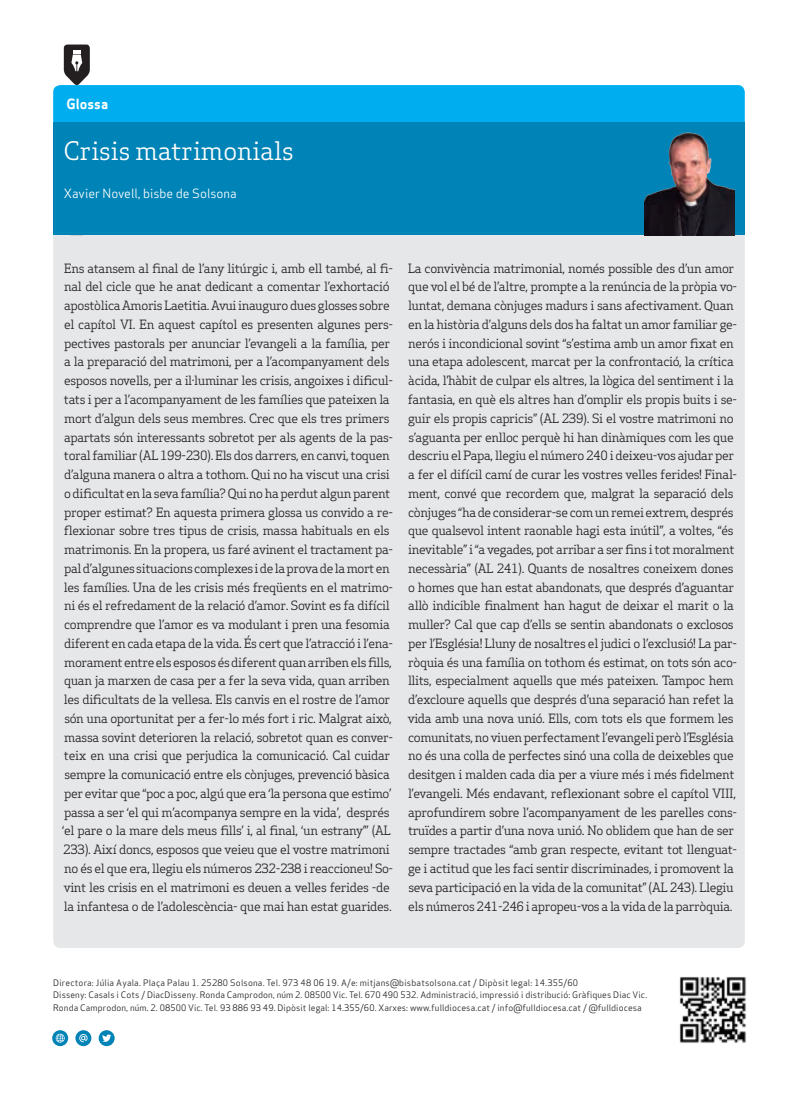
<style>
.page{position:relative;width:798px;height:1099px;background:#fff}
.page>*{position:absolute;margin:0;border:0;box-sizing:border-box;transform-origin:0 0}
.Subtitol_Secció{font:25px "Apex Serif";color:#fff}
.Titular_Secció_Petit{font:13.75px "Apex Sans Bold T";color:#fff}
.Text_General{font:12.5px/18.8px "Apex Serif";letter-spacing:-.03em;color:#231f20}
.Titulars{font:12.5px "Apex Sans Book T";color:#fff}
.Titulars-2{font:8.75px/12.5px "Apex Sans Book T";letter-spacing:.01em;color:#231f20}
</style>
<div class="page">
<img style="left:679px;top:977px;width:67px;height:66px">
<svg style="left:52px;top:1030px;width:16px;height:16px"></svg>
<svg style="left:56px;top:1033px;width:9px;height:9px"></svg>
<svg style="left:75px;top:1030px;width:16px;height:16px"></svg>
<svg style="left:79px;top:1033px;width:9px;height:9px"></svg>
<svg style="left:99px;top:1030px;width:16px;height:16px"></svg>
<svg style="left:102px;top:1034px;width:9px;height:8px"></svg>
<div style="left:53px;top:123px;width:691px;height:112px;background:#0083b6"></div>
<svg style="left:53px;top:45px;width:691px;height:78px"></svg>
<div style="left:53px;top:235px;width:691px;height:713px;background:#e6e7e9"></div>
<img style="left:644px;top:132px;width:89px;height:103px">
<p class="Titular_Secció_Petit" style="left:67px;top:95px;width:43px">Glossa</p>
<p class="Subtitol_Secció" style="left:64px;top:135px;width:231px">Crisis matrimonials</p>
<p class="Titulars" style="left:64px;top:185px;width:174px">Xavier Novell, bisbe de Solsona</p>
<p class="Text_General" style="left:62px;top:258px;width:332px">Ens atansem al final de l’any litúrgic i, amb ell també, al fi&shy;nal del cicle que he anat dedicant a comentar l’exhortació apostòlica Amoris Laetitia. Avui inauguro dues glosses sobre el capítol VI. En aquest capítol es presenten algunes pers&shy;pectives pastorals per anunciar l’evangeli a la família, per a la preparació del matrimoni, per a l’acompanyament dels esposos novells, per a il·luminar les crisis, angoixes i dificul&shy;tats i per a l’acompanyament de les famílies que pateixen la mort d’algun dels seus membres. Crec que els tres primers apartats són interessants sobretot per als agents de la pas&shy;toral familiar (AL 199-230). Els dos darrers, en canvi, toquen d’alguna manera o altra a tothom. Qui no ha viscut una crisi o dificultat en la seva família? Qui no ha perdut algun parent proper estimat? En aquesta primera glossa us convido a re&shy;flexionar sobre tres tipus de crisis, massa habituals en els matrimonis. En la propera, us faré avinent el tractament pa&shy;pal d’algunes situacions complexes i de la prova de la mort en les famílies. Una de les crisis més freqüents en el matrimo&shy;ni és el refredament de la relació d’amor. Sovint es fa difícil comprendre que l’amor es va modulant i pren una fesomia diferent en cada etapa de la vida. És cert que l’atracció i l’ena&shy;morament entre els esposos és diferent quan arriben els fills, quan ja marxen de casa per a fer la seva vida, quan arriben les dificultats de la vellesa. Els canvis en el rostre de l’amor són una oportunitat per a fer-lo més fort i ric. Malgrat això, massa sovint deterioren la relació, sobretot quan es conver&shy;teix en una crisi que perjudica la comunicació. Cal cuidar sempre la comunicació entre els cònjuges, prevenció bàsica per evitar que “poc a poc, algú que era ‘la persona que estimo’ passa a ser ‘el qui m’acompanya sempre en la vida’, després ‘el pare o la mare dels meus fills’ i, al final, ‘un estrany’” (AL 233). Així doncs, esposos que veieu que el vostre matrimoni no és el que era, llegiu els números 232-238 i reaccioneu! So&shy;vint les crisis en el matrimoni es deuen a velles ferides -de la infantesa o de l’adolescència- que mai han estat guarides.</p>
<p class="Text_General" style="left:407px;top:258px;width:331px">La convivència matrimonial, només possible des d’un amor que vol el bé de l’altre, prompte a la renúncia de la pròpia vo&shy;luntat, demana cònjuges madurs i sans afectivament. Quan en la història d’alguns dels dos ha faltat un amor familiar ge&shy;nerós i incondicional sovint “s’estima amb un amor fixat en una etapa adolescent, marcat per la confrontació, la crítica àcida, l’hàbit de culpar els altres, la lògica del sentiment i la fantasia, en què els altres han d’omplir els propis buits i se&shy;guir els propis capricis” (AL 239). Si el vostre matrimoni no s’aguanta per enlloc perquè hi han dinàmiques com les que descriu el Papa, llegiu el número 240 i deixeu-vos ajudar per a fer el difícil camí de curar les vostres velles ferides! Final&shy;ment, convé que recordem que, malgrat la separació dels cònjuges “ha de considerar-se com un remei extrem, després que qualsevol intent raonable hagi esta inútil”, a voltes, “és inevitable” i “a vegades, pot arribar a ser fins i tot moralment necessària” (AL 241). Quants de nosaltres coneixem dones o homes que han estat abandonats, que després d’aguantar allò indicible finalment han hagut de deixar el marit o la muller? Cal que cap d’ells se sentin abandonats o exclosos per l’Església! Lluny de nosaltres el judici o l’exclusió! La par&shy;ròquia és una família on tothom és estimat, on tots són aco&shy;llits, especialment aquells que més pateixen. Tampoc hem d’excloure aquells que després d’una separació han refet la vida amb una nova unió. Ells, com tots els que formem les comunitats, no viuen perfectament l’evangeli però l’Església no és una colla de perfectes sinó una colla de deixebles que desitgen i malden cada dia per a viure més i més fidelment l’evangeli. Més endavant, reflexionant sobre el capítol VIII, aprofundirem sobre l’acompanyament de les parelles cons&shy;truïdes a partir d’una nova unió. No oblidem que han de ser sempre tractades “amb gran respecte, evitant tot llenguat&shy;ge i actitud que les faci sentir discriminades, i promovent la seva participació en la vida de la comunitat” (AL 243). Llegiu els números 241-246 i apropeu-vos a la vida de la parròquia.</p>
<p class="Titulars-2" style="left:53px;top:976px;width:526px">Directora: Júlia Ayala. Plaça Palau 1. 25280 Solsona. Tel. 973 48 06 19. A/e: mitjans@bisbatsolsona.cat / Dipòsit legal: 14.355/60</p>
<p class="Titulars-2" style="left:53px;top:988px;width:595px">Disseny: Casals i Cots / DiacDisseny. Ronda Camprodon, núm 2. 08500 Vic. Tel. 670 490 532. Administració, impressió i distribució: Gràfiques Diac Vic.<br>Ronda Camprodon, núm. 2. 08500 Vic. Tel. 93 886 93 49. Dipòsit legal: 14.355/60. Xarxes: www.fulldiocesa.cat / info@fulldiocesa.cat / @fulldiocesa</p>
</div>
